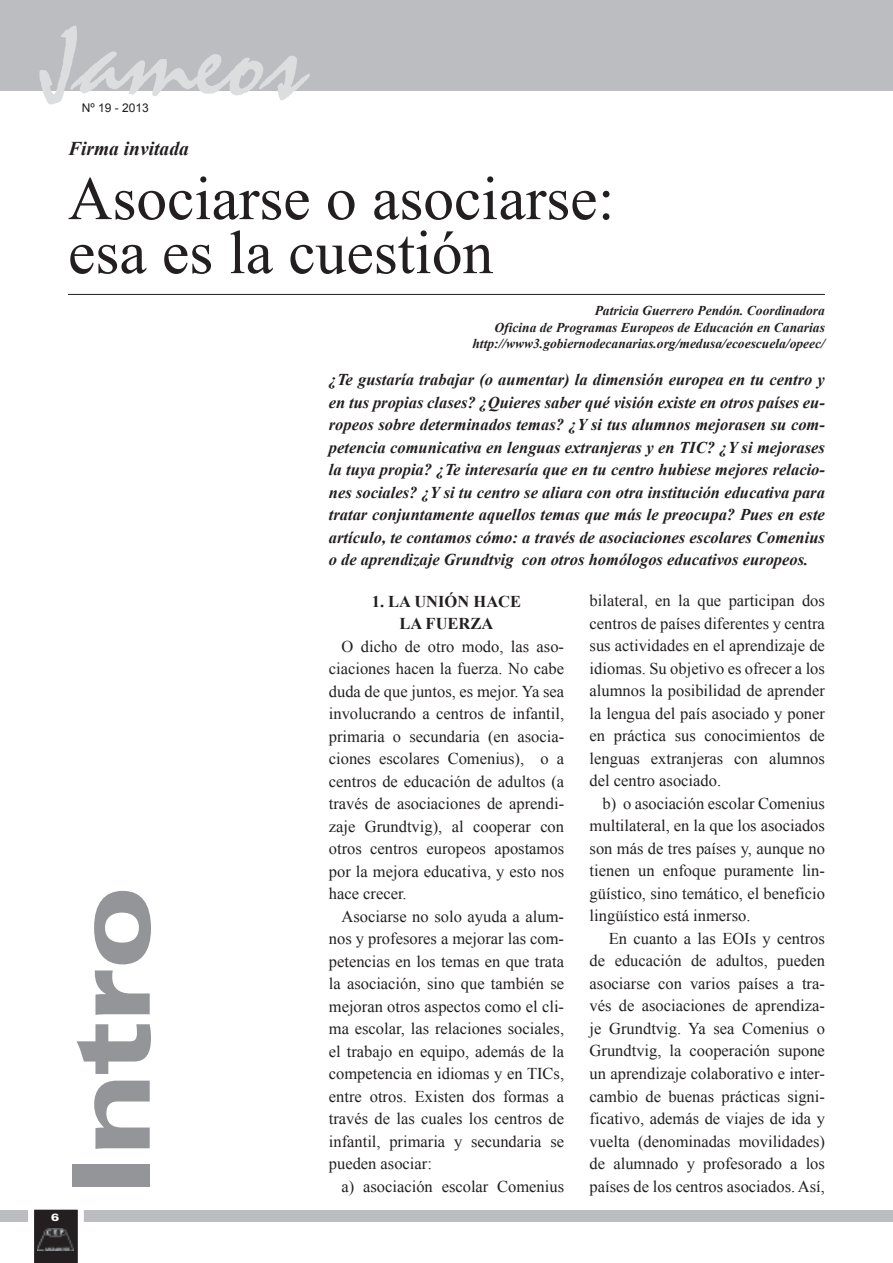
<style>
.page{position:relative;width:893px;height:1263px;background:#fff}
.page>*{position:absolute;margin:0;border:0;box-sizing:border-box;transform-origin:0 0}
.t1{font:108px "Staccato 222 BT";color:#dcdddf}
.t2{font:900 expanded 108px "Zurich BT";color:#939598}
.t3{font:61.5px/54px "Times New Roman";color:#231f20}
.t4{font:italic 700 19.5px "Times New Roman";color:#231f20}
.t5{font:16.5px/22.5px "Times New Roman";color:#231f20;text-align:justify}
.t6{font:italic 700 16.5px/22.5px "Times New Roman";color:#231f20;text-align:justify}
.t7{font:700 16.5px/22.5px "Times New Roman";color:#231f20;text-align:center}
.t8{font:italic 700 13.5px/16.2px "Times New Roman";color:#231f20;text-align:right}
.t9{font:12px "Arial";color:#231f20}
.t10{font:900 expanded 10.5px "Zurich BT";color:#fff}
</style>
<div class="page">
<div style="left:0;top:1209px;width:893px;height:12px;background:#bcbdc0"></div>
<svg style="left:28px;top:1209px;width:56px;height:54px"></svg>
<div style="left:0;top:0;width:893px;height:90px;background:#bcbdc0"></div>
<img style="left:37px;top:1229px;width:37px;height:21px">
<hr style="left:68px;top:294px;width:757px;height:1px;background:#231f20">
<h1 class="t1" style="left:39px;top:1px;width:267px">Jameos</h1>
<p class="t9" style="left:82px;top:100px;width:69px">Nº 19 - 2013</p>
<p class="t4" style="left:68px;top:135px;width:122px">Firma invitada</p>
<h2 class="t3" style="left:68px;top:171px;width:548px">Asociarse o asociarse: esa es la cuestión</h2>
<p class="t8" style="left:472px;top:302px;width:354px">Patricia Guerrero Pendón. Coordinadora<br>Oficina de Programas Europeos de Educación en Canarias http://www3.gobiernodecanarias.org/medusa/ecoescuela/opeec/</p>
<p class="t10" style="left:51px;top:1211px;width:9px">6</p>
<h1 class="t2" style="left:48px;top:1196px;width:310px;rotate:-90deg">Intro</h1>
<p class="t6" style="left:329px;top:368px;width:498px">¿Te gustaría trabajar (o aumentar) la dimensión europea en tu centro y en tus propias clases? ¿Quieres saber qué visión existe en otros países eu&shy;ropeos sobre determinados temas? ¿Y si tus alumnos mejorasen su com&shy;petencia comunicativa en lenguas extranjeras y en TIC? ¿Y si mejorases la tuya propia? ¿Te interesaría que en tu centro hubiese mejores relacio&shy;nes sociales? ¿Y si tu centro se aliara con otra institución educativa para tratar conjuntamente aquellos temas que más le preocupa? Pues en este artículo, te contamos cómo: a través de asociaciones escolares Comenius o de aprendizaje Grundtvig con otros homólogos educativos europeos.</p>
<p class="t7" style="left:372px;top:589px;width:151px">1. LA UNIÓN HACE<br>LA FUERZA</p>
<p class="t5" style="left:329px;top:634px;width:237px;text-indent:13px">O dicho de otro modo, las aso&shy;ciaciones hacen la fuerza. No cabe duda de que juntos, es mejor. Ya sea involucrando a centros de infantil, primaria o secundaria (en asocia&shy;ciones escolares Comenius), o a centros de educación de adultos (a través de asociaciones de aprendi&shy;zaje Grundtvig), al cooperar con otros centros europeos apostamos por la mejora educativa, y esto nos hace crecer.</p>
<p class="t5" style="left:329px;top:905px;width:237px;text-indent:13px">Asociarse no solo ayuda a alum&shy;nos y profesores a mejorar las com&shy;petencias en los temas en que trata la asociación, sino que también se mejoran otros aspectos como el cli&shy;ma escolar, las relaciones sociales, el trabajo en equipo, además de la competencia en idiomas y en TICs, entre otros. Existen dos formas a través de las cuales los centros de infantil, primaria y secundaria se pueden asociar:</p>
<p class="t5" style="left:342px;top:1175px;width:224px">a) asociación escolar Comenius</p>
<p class="t5" style="left:590px;top:589px;width:237px">bilateral, en la que participan dos centros de países diferentes y centra sus actividades en el aprendizaje de idiomas. Su objetivo es ofrecer a los alumnos la posibilidad de aprender la lengua del país asociado y poner en práctica sus conocimientos de lenguas extranjeras con alumnos del centro asociado.</p>
<p class="t5" style="left:590px;top:792px;width:237px;text-indent:13px">b) o asociación escolar Comenius multilateral, en la que los asociados son más de tres países y, aunque no tienen un enfoque puramente lin&shy;güístico, sino temático, el beneficio lingüístico está inmerso.</p>
<p class="t5" style="left:590px;top:927px;width:237px;text-indent:19px">En cuanto a las EOIs y centros de educación de adultos, pueden asociarse con varios países a tra&shy;vés de asociaciones de aprendiza&shy;je Grundtvig. Ya sea Comenius o Grundtvig, la cooperación supone un aprendizaje colaborativo e inter&shy;cambio de buenas prácticas signi&shy;ficativo, además de viajes de ida y vuelta (denominadas movilidades) de alumnado y profesorado a los países de los centros asociados. Así,</p>
</div>
